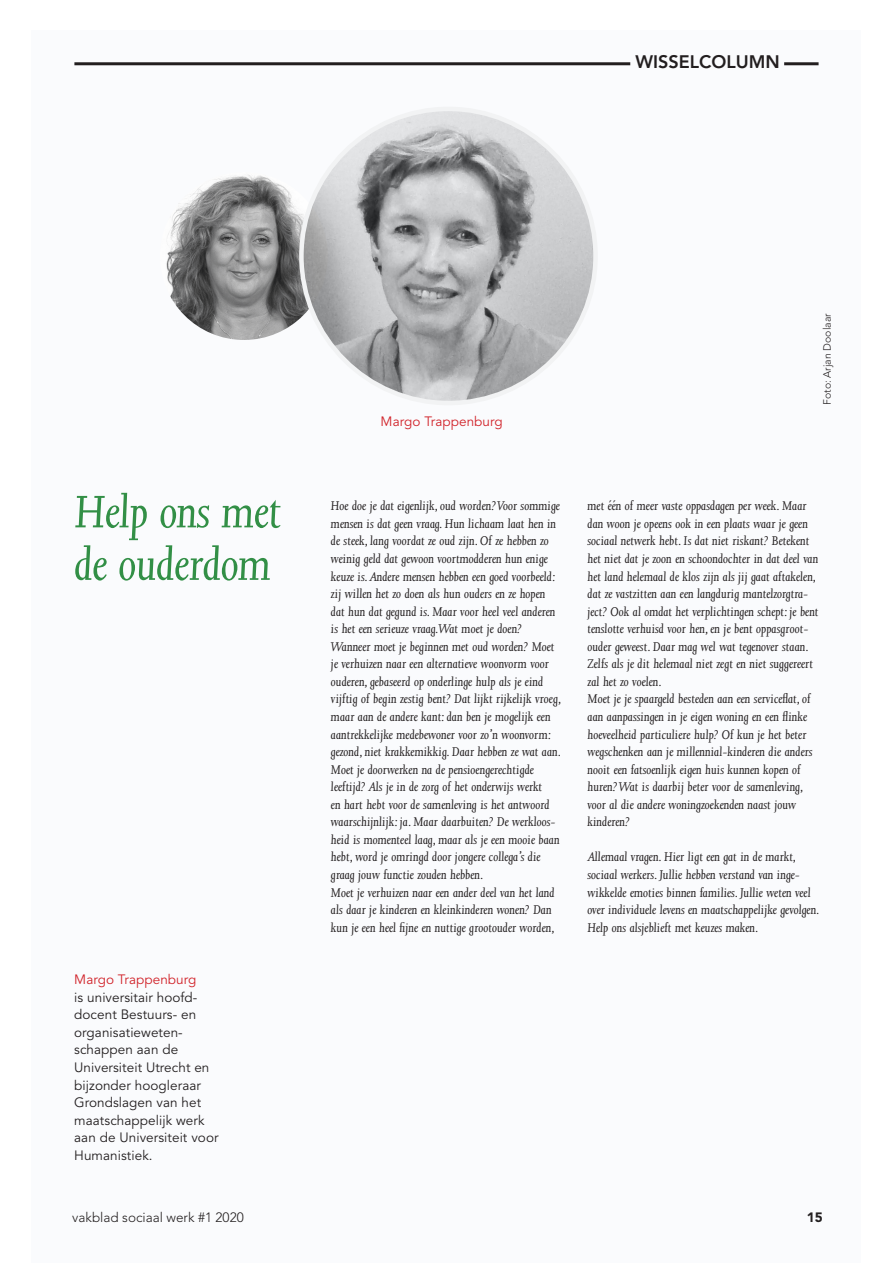
<style>
.page{position:relative;width:893px;height:1263px;background:#fff}
.page>*{position:absolute;margin:0;border:0;box-sizing:border-box;transform-origin:0 0}
.t1{font:52.5px/52.5px "Joanna MT Std Italic 3";letter-spacing:-.01em;color:#328f46}
.t2{font:800 18px "Avenir LT Std";color:#231f20}
.t3{font:14.55px/17.5px "Joanna MT Std Italic 3";color:#231f20}
.t4{font:13.5px/17.5px "Avenir LT Std";letter-spacing:.005em;color:#231f20}
.t5{font:13.5px "Avenir LT Std Light 5";color:#231f20}
.t6{font:13.5px "Avenir LT Std";letter-spacing:.005em;color:#d1232a}
.t7{font:13.5px "Avenir LT Std Black 2";color:#231f20}
.t8{font:10.5px "Avenir LT Std Light 5";color:#231f20}
.s1{color:#d1232a}
</style>
<div class="page">
<div style="left:31px;top:30px;width:829px;height:1233px;background:#fafbfd"></div>
<img style="left:160px;top:172px;width:168px;height:168px;border-radius:84px">
<img style="left:301px;top:112px;width:292px;height:288px">
<p class="t2" style="left:636px;top:51px;width:146px">WISSELCOLUMN</p>
<p class="t1" style="left:74px;top:486px;width:208px">Help ons met de ouderdom</p>
<p class="t4" style="left:74px;top:971px;width:146px"><span class="s1">Margo Trappenburg<br></span>is universitair hoofd&shy;docent Bestuurs- en organisatieweten&shy;schappen aan de<br>Universiteit Utrecht en bijzonder hoogleraar<br>Grondslagen van het maatschappelijk werk aan de Universiteit voor<br>Humanistiek.</p>
<p class="t6" style="left:381px;top:413px;width:124px">Margo Trappenburg</p>
<p class="t8" style="left:821px;top:405px;width:93px;rotate:-90deg">Foto: Arjan Doolaar</p>
<p class="t3" style="left:331px;top:497px;width:232px">Hoe doe je dat eigenlijk, oud worden? Voor sommige mensen is dat geen vraag. Hun lichaam laat hen in de steek, lang voordat ze oud zijn. Of ze hebben zo weinig geld dat gewoon voortmodderen hun enige keuze is. Andere mensen hebben een goed voorbeeld: zij willen het zo doen als hun ouders en ze hopen dat hun dat gegund is. Maar voor heel veel anderen is het een serieuze vraag.Wat moet je doen?<br>Wanneer moet je beginnen met oud worden? Moet je verhuizen naar een alternatieve woonvorm voor ouderen, gebaseerd op onderlinge hulp als je eind vijftig of begin zestig bent? Dat lijkt rijkelijk vroeg, maar aan de andere kant: dan ben je mogelijk een aantrekkelijke medebewoner voor zo’n woonvorm: gezond, niet krakkemikkig. Daar hebben ze wat aan.<br>Moet je doorwerken na de pensioengerechtigde leeftijd? Als je in de zorg of het onderwijs werkt<br>en hart hebt voor de samenleving is het antwoord waarschijnlijk: ja. Maar daarbuiten? De werkloos&shy;heid is momenteel laag, maar als je een mooie baan hebt, word je omringd door jongere collega’s die graag jouw functie zouden hebben.<br>Moet je verhuizen naar een ander deel van het land als daar je kinderen en kleinkinderen wonen? Dan kun je een heel fijne en nuttige grootouder worden,</p>
<p class="t3" style="left:587px;top:497px;width:233px">met één of meer vaste oppasdagen per week. Maar dan woon je opeens ook in een plaats waar je geen sociaal netwerk hebt. Is dat niet riskant? Betekent het niet dat je zoon en schoondochter in dat deel van het land helemaal de klos zijn als jij gaat aftakelen, dat ze vastzitten aan een langdurig mantelzorgtra&shy;ject? Ook al omdat het verplichtingen schept: je bent tenslotte verhuisd voor hen, en je bent oppasgroot&shy;ouder geweest. Daar mag wel wat tegenover staan.<br>Zelfs als je dit helemaal niet zegt en niet suggereert zal het zo voelen.<br>Moet je je spaargeld besteden aan een serviceflat, of aan aanpassingen in je eigen woning en een flinke hoeveelheid particuliere hulp? Of kun je het beter wegschenken aan je millennial-kinderen die anders nooit een fatsoenlijk eigen huis kunnen kopen of huren? Wat is daarbij beter voor de samenleving, voor al die andere woningzoekenden naast jouw kinderen?</p>
<p class="t3" style="left:587px;top:848px;width:234px">Allemaal vragen. Hier ligt een gat in de markt, sociaal werkers. Jullie hebben verstand van inge&shy;wikkelde emoties binnen families. Jullie weten veel over individuele levens en maatschappelijke gevolgen.<br>Help ons alsjeblieft met keuzes maken.</p>
<p class="t5" style="left:72px;top:1209px;width:173px">vakblad sociaal werk #1 2020</p>
<p class="t7" style="left:807px;top:1209px;width:17px">15</p>
</div>
